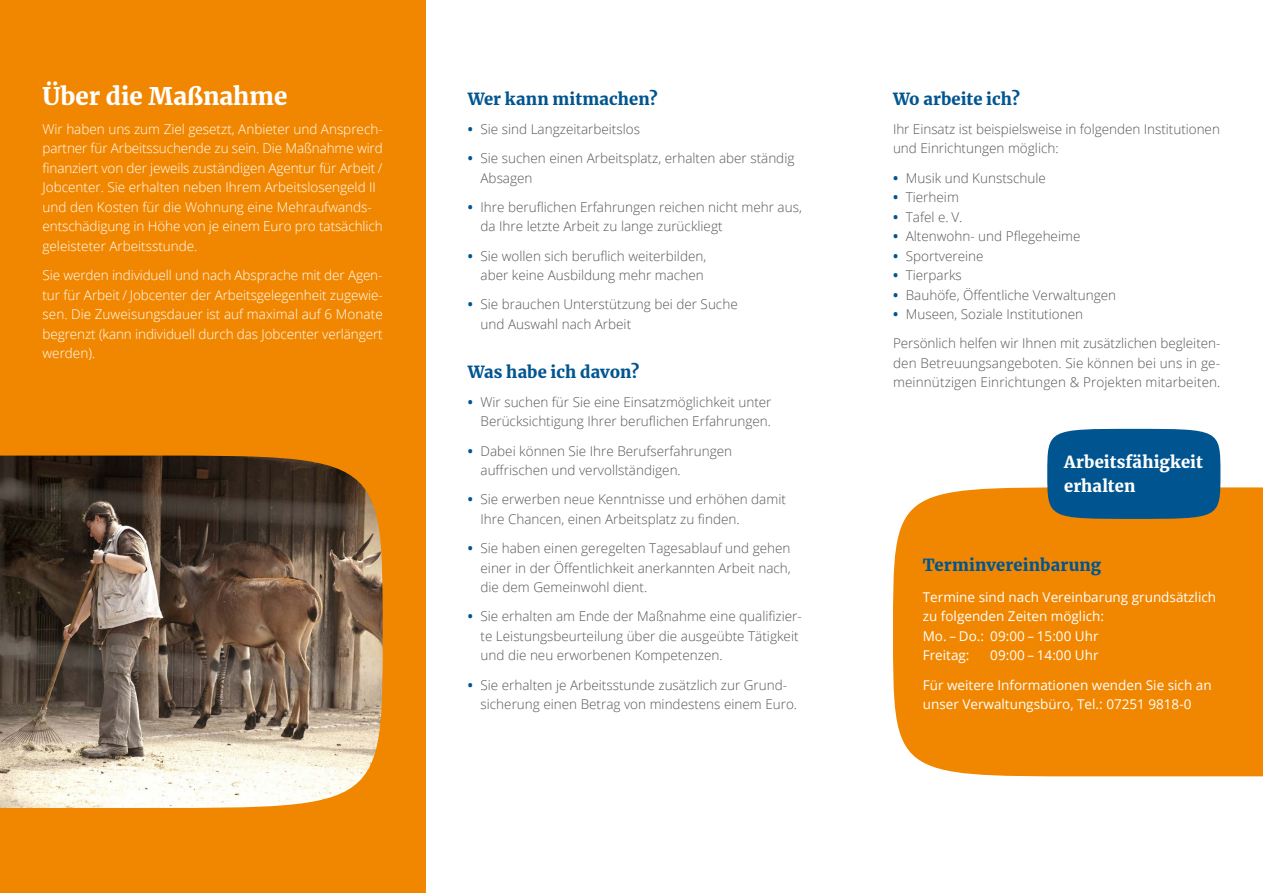
<style>
.page{position:relative;width:1263px;height:893px;background:#fff}
.page>*{position:absolute;margin:0;border:0;box-sizing:border-box;transform-origin:0 0}
.t1{font:900 24px "Merriweather";color:#fff}
.t2{font:900 16.5px "Merriweather";letter-spacing:.01em;color:#005590}
.t3{font:900 16.5px/24px "Merriweather";letter-spacing:.005em;color:#fff}
.t4{font:300 13.5px/19.5px "Open Sans";color:#565655}
.t5{font:300 13.5px/19.5px "Open Sans";letter-spacing:-.005em;color:#fff}
.t6{font:13.5px/19.5px "Open Sans";color:#fff}
.s1{font-weight:700;color:#005590}
</style>
<div class="page">
<div style="left:0;top:0;width:425px;height:893px;background:#f18700"></div>
<div style="left:893px;top:487px;width:370px;height:289px;background:#f18700"></div>
<img style="left:0;top:456px;width:383px;height:352px">
<div style="left:1047px;top:429px;width:173px;height:90px;background:#005590;border-radius:50%"></div>
<h1 class="t1" style="left:43px;top:79px;width:246px">Über die Maßnahme</h1>
<p class="t5" style="left:43px;top:119px;width:342px">Wir haben uns zum Ziel gesetzt, Anbieter und Ansprech&shy;partner für Arbeitssuchende zu sein. Die Maßnahme wird finanziert von der jeweils zuständigen Agentur für Arbeit / Jobcenter. Sie erhalten neben Ihrem Arbeitslosengeld II und den Kosten für die Wohnung eine Mehraufwands&shy;entschädigung in Höhe von je einem Euro pro tatsächlich geleisteter Arbeitsstunde.</p>
<p class="t5" style="left:43px;top:265px;width:342px;text-align:justify">Sie werden individuell und nach Absprache mit der Agen&shy;tur für Arbeit / Jobcenter der Arbeitsgelegenheit zugewie&shy;sen. Die Zuweisungsdauer ist auf maximal auf 6 Monate begrenzt (kann individuell durch das Jobcenter verlängert werden).</p>
<p class="t2" style="left:468px;top:87px;width:191px">Wer kann mitmachen?</p>
<p class="t4" style="left:468px;top:119px;width:174px"><span class="s1">•</span> Sie sind Langzeitarbeitslos</p>
<p class="t4" style="left:480px;top:148px;width:315px;text-indent:-13px"><span class="s1">•</span> Sie suchen einen Arbeitsplatz, erhalten aber ständig<br>Absagen</p>
<p class="t4" style="left:480px;top:197px;width:323px;text-indent:-13px"><span class="s1">•</span> Ihre beruflichen Erfahrungen reichen nicht mehr aus, da Ihre letzte Arbeit zu lange zurückliegt</p>
<p class="t4" style="left:468px;top:246px;width:240px;text-align:right"><span class="s1">•</span> Sie wollen sich beruflich weiterbilden, aber keine Ausbildung mehr machen</p>
<p class="t4" style="left:480px;top:294px;width:259px;text-indent:-13px"><span class="s1">•</span> Sie brauchen Unterstützung bei der Suche und Auswahl nach Arbeit</p>
<p class="t2" style="left:468px;top:360px;width:173px">Was habe ich davon?</p>
<p class="t4" style="left:468px;top:392px;width:305px;text-align:right"><span class="s1">•</span> Wir suchen für Sie eine Einsatzmöglichkeit unter<br>Berücksichtigung Ihrer beruflichen Erfahrungen.</p>
<p class="t4" style="left:480px;top:441px;width:253px;text-indent:-13px"><span class="s1">•</span> Dabei können Sie Ihre Berufserfahrungen auffrischen und vervollständigen.</p>
<p class="t4" style="left:480px;top:489px;width:307px;text-indent:-13px"><span class="s1">•</span> Sie erwerben neue Kenntnisse und erhöhen damit<br>Ihre Chancen, einen Arbeitsplatz zu finden.</p>
<p class="t4" style="left:480px;top:538px;width:312px;text-align:justify;text-indent:-13px"><span class="s1">•</span> Sie haben einen geregelten Tagesablauf und gehen einer in der Öffentlichkeit anerkannten Arbeit nach, die dem Gemeinwohl dient.</p>
<p class="t4" style="left:480px;top:606px;width:323px;text-indent:-13px"><span class="s1">•</span> Sie erhalten am Ende der Maßnahme eine qualifizier&shy;te Leistungsbeurteilung über die ausgeü bte Tätigkeit und die neu erworbenen Kompetenzen.</p>
<p class="t4" style="left:480px;top:675px;width:318px;text-indent:-13px"><span class="s1">•</span> Sie erhalten je Arbeitsstunde zusätzlich zur Grund&shy;sicherung einen Betrag von mindestens einem Euro.</p>
<p class="t2" style="left:893px;top:87px;width:128px">Wo arbeite ich?</p>
<p class="t4" style="left:893px;top:119px;width:328px">Ihr Einsatz ist beispielsweise in folgenden Institutionen und Einrichtungen möglich:</p>
<p class="t4" style="left:893px;top:168px;width:154px"><span class="s1">•</span> Musik und Kunstschule</p>
<p class="t4" style="left:893px;top:187px;width:67px"><span class="s1">•</span> Tierheim</p>
<p class="t4" style="left:893px;top:207px;width:71px"><span class="s1">•</span> Tafel e. V.</p>
<p class="t4" style="left:893px;top:226px;width:189px"><span class="s1">•</span> Altenwohn- und Pflegeheime</p>
<p class="t4" style="left:893px;top:246px;width:92px"><span class="s1">•</span> Sportvereine</p>
<p class="t4" style="left:893px;top:265px;width:70px"><span class="s1">•</span> Tierparks</p>
<p class="t4" style="left:893px;top:284px;width:225px"><span class="s1">•</span> Bauhöfe, Öffentliche Verwaltungen</p>
<p class="t4" style="left:893px;top:299px;width:329px;line-height:29.2px"><span class="s1">•</span> Museen, Soziale Institutionen<br>Persönlich helfen wir Ihnen mit zusätzlichen begleiten-</p>
<p class="t4" style="left:893px;top:353px;width:329px">den Betreuungsangeboten. Sie können bei uns in ge&shy;meinnützigen Einrichtungen &amp; Projekten mitarbeiten.</p>
<p class="t3" style="left:1064px;top:449px;width:140px">Arbeitsfähigkeit erhalten</p>
<p class="t2" style="left:923px;top:553px;width:180px">Terminvereinbarung</p>
<p class="t6" style="left:923px;top:587px;width:295px">Termine sind nach Vereinbarung grundsätzlich zu folgenden Zeiten möglich:<br>Mo. – Do.: 09:00 – 15:00 Uhr<br>Freitag:</p>
<p class="t6" style="left:923px;top:640px;width:290px;line-height:29.2px;text-indent:68px">09:00 – 14:00 Uhr<br>Für weitere Informationen wenden Sie sich an</p>
<p class="t6" style="left:923px;top:694px;width:270px">unser Verwaltungsbüro, Tel.: 07251 9818-0</p>
</div>
